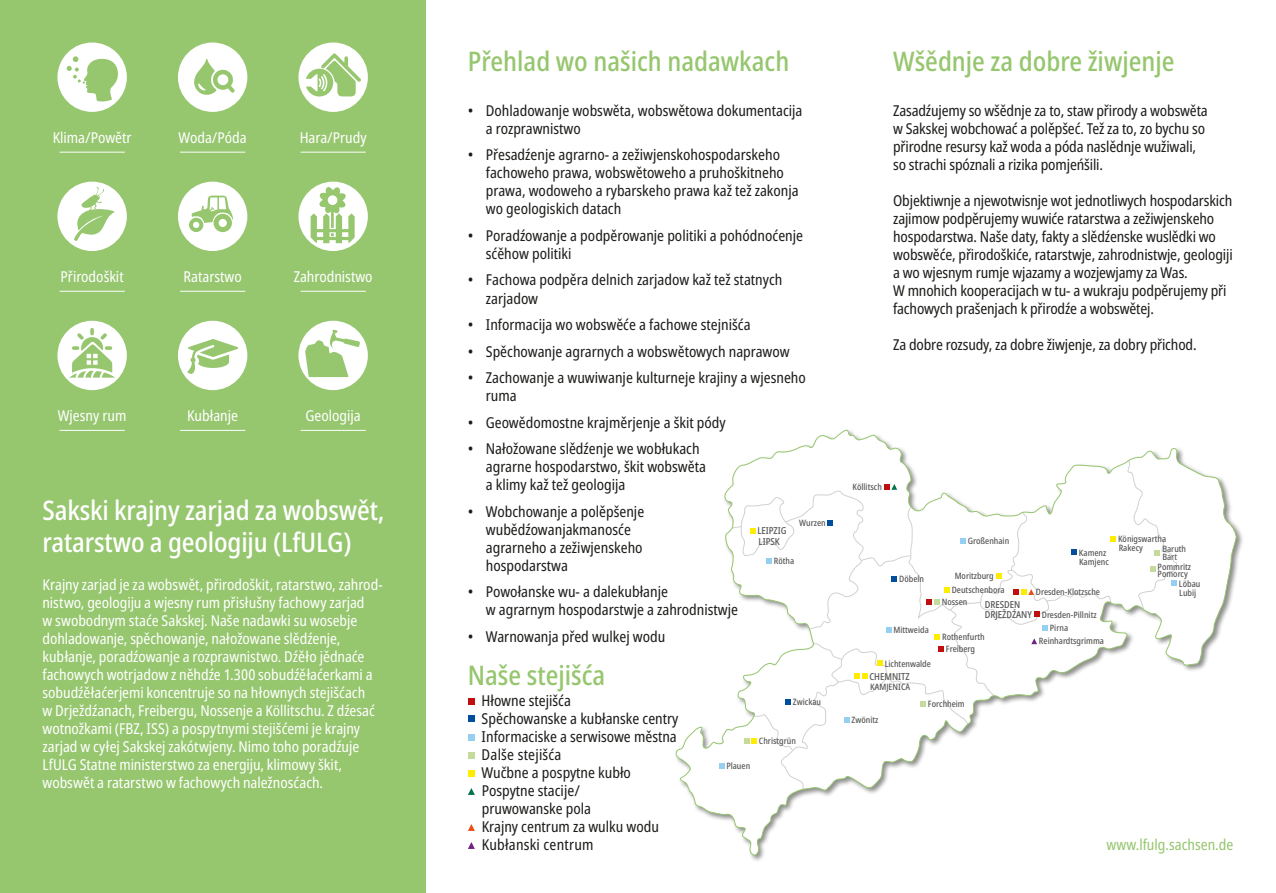
<style>
.page{position:relative;width:1276px;height:893px;background:#fff}
.page>*{position:absolute;margin:0;border:0;box-sizing:border-box;transform-origin:0 0}
.t1{font:500 condensed 27px "Noto Sans";color:#96c66e}
.t2{font:500 condensed 27px/32.4px "Noto Sans";letter-spacing:-.005em;color:#fff}
.t3{font:condensed 15px/18px "Noto Sans";color:#1d1d1b}
.t4{font:condensed 15px/18px "Noto Sans";letter-spacing:-.005em;color:#fff}
.t5{font:condensed 15px "Noto Sans";color:#96c66e}
.t6{font:500 condensed 9.6px "Noto Sans";color:#575756}
.t7{font:500 condensed 8.85px/13.4px "Noto Sans";color:#575756}
</style>
<div class="page">
<div style="left:0;top:0;width:425px;height:893px;background:#96c66e"></div>
<svg style="left:675px;top:429px;width:561px;height:429px"></svg>
<svg style="left:1110px;top:536px;width:6px;height:5px"></svg>
<svg style="left:1071px;top:549px;width:6px;height:6px"></svg>
<svg style="left:1171px;top:580px;width:6px;height:6px"></svg>
<svg style="left:1149px;top:566px;width:6px;height:6px"></svg>
<svg style="left:1154px;top:550px;width:6px;height:6px"></svg>
<svg style="left:718px;top:484px;width:332px;height:313px"></svg>
<svg style="left:468px;top:698px;width:6px;height:6px"></svg>
<div style="left:468px;top:715px;width:6px;height:7px;background:#004f9f"></div>
<svg style="left:468px;top:734px;width:6px;height:6px"></svg>
<svg style="left:468px;top:752px;width:6px;height:6px"></svg>
<svg style="left:468px;top:770px;width:6px;height:6px"></svg>
<svg style="left:468px;top:788px;width:7px;height:7px"></svg>
<svg style="left:468px;top:824px;width:7px;height:7px"></svg>
<svg style="left:468px;top:842px;width:7px;height:7px"></svg>
<hr style="left:180px;top:291px;width:65px;height:1px;background:#fff">
<svg style="left:178px;top:182px;width:69px;height:69px"></svg>
<hr style="left:300px;top:291px;width:66px;height:1px;background:#fff">
<svg style="left:298px;top:182px;width:70px;height:69px"></svg>
<hr style="left:60px;top:291px;width:65px;height:1px;background:#fff">
<svg style="left:57px;top:182px;width:70px;height:69px"></svg>
<hr style="left:180px;top:430px;width:65px;height:1px;background:#fff">
<svg style="left:178px;top:321px;width:69px;height:69px"></svg>
<hr style="left:300px;top:430px;width:66px;height:1px;background:#fff">
<hr style="left:60px;top:430px;width:65px;height:1px;background:#fff">
<svg style="left:57px;top:321px;width:70px;height:69px"></svg>
<hr style="left:180px;top:152px;width:65px;height:1px;background:#fff">
<svg style="left:178px;top:43px;width:69px;height:69px"></svg>
<hr style="left:60px;top:152px;width:65px;height:1px;background:#fff">
<svg style="left:57px;top:43px;width:70px;height:69px"></svg>
<hr style="left:300px;top:152px;width:66px;height:1px;background:#fff">
<svg style="left:298px;top:43px;width:70px;height:69px"></svg>
<svg style="left:298px;top:321px;width:70px;height:69px"></svg>
<p class="t4" style="left:53px;top:128px;width:80px">Klima/Powětr</p>
<p class="t4" style="left:178px;top:128px;width:70px">Woda/Póda</p>
<p class="t4" style="left:300px;top:128px;width:68px">Hara/Prudy</p>
<p class="t4" style="left:61px;top:268px;width:65px">Přirodoškit</p>
<p class="t4" style="left:184px;top:268px;width:60px">Ratarstwo</p>
<p class="t4" style="left:294px;top:268px;width:80px">Zahrodnistwo</p>
<p class="t4" style="left:58px;top:407px;width:70px">Wjesny rum</p>
<p class="t4" style="left:187px;top:407px;width:52px">Kubłanje</p>
<p class="t4" style="left:305px;top:407px;width:57px">Geologija</p>
<h1 class="t2" style="left:43px;top:494px;width:343px">Sakski krajny zarjad za wobswět, ratarstwo a geologiju (LfULG)</h1>
<p class="t4" style="left:43px;top:576px;width:342px">Krajny zarjad je za wobswět, přirodoškit, ratarstwo, zahrod&shy;nistwo, geologiju a wjesny rum přisłušny fachowy zarjad<br>w swobodnym staće Sakskej. Naše nadawki su wosebje dohladowanje, spěchowanje, nałožowane slědźenje, kubłanje, poradźowanje a rozprawnistwo. Dźěło jědnaće fachowych wotrjadow z něhdźe 1.300 sobudźěłaćerkami a sobudźěłaćerjemi koncentruje so na hłownych stejišćach<br>w Drježdźanach, Freibergu, Nossenje a Köllitschu. Z dźesać wotnožkami (FBZ, ISS) a pospytnymi stejišćemi je krajny zarjad w cyłej Sakskej zakótwjeny. Nimo toho poradźuje LfULG Statne ministerstwo za energiju, klimowy škit, wobswět a ratarstwo w fachowych naležnosćach.</p>
<h1 class="t1" style="left:468px;top:43px;width:323px">Přehlad wo našich nadawkach</h1>
<h1 class="t1" style="left:893px;top:43px;width:283px">Wšědnje za dobre žiwjenje</h1>
<p class="t3" style="left:486px;top:102px;width:318px;text-indent:-18px">• Dohladowanje wobswěta, wobswětowa dokumentacija a rozprawnistwo</p>
<p class="t3" style="left:486px;top:146px;width:314px;text-indent:-18px">• Přesadźenje agrarno- a zežiwjenskohospodarskeho fachoweho prawa, wobswětoweho a pruhoškitneho prawa, wodoweho a rybarskeho prawa kaž tež zakonja wo geologiskich datach</p>
<p class="t3" style="left:486px;top:227px;width:319px;text-indent:-18px">• Poradźowanje a podpěrowanje politiki a pohódnoćenje sćěhow politiki</p>
<p class="t3" style="left:486px;top:271px;width:298px;text-indent:-18px">• Fachowa podpěra delnich zarjadow kaž tež statnych zarjadow</p>
<p class="t3" style="left:468px;top:316px;width:284px">• Informacija wo wobswěće a fachowe stejnišća</p>
<p class="t3" style="left:468px;top:342px;width:323px">• Spěchowanje agrarnych a wobswětowych naprawow</p>
<p class="t3" style="left:486px;top:369px;width:321px;text-indent:-18px">• Zachowanje a wuwiwanje kulturneje krajiny a wjesneho ruma</p>
<p class="t3" style="left:468px;top:413px;width:259px">• Geowědomostne krajměrjenje a škit pódy</p>
<p class="t3" style="left:486px;top:440px;width:222px;text-indent:-18px">• Nałožowane slědźenje we wobłukach agrarne hospodarstwo, škit wobswěta a klimy kaž tež geologija</p>
<p class="t3" style="left:486px;top:502px;width:160px;text-indent:-18px">• Wobchowanje a polěpšenje wubědźowanjakmanosće agrarneho a zežiwjenskeho hospodarstwa</p>
<p class="t3" style="left:486px;top:583px;width:254px;text-indent:-18px">• Powołanske wu- a dalekubłanje<br>w agrarnym hospodarstwje a zahrodnistwje</p>
<p class="t3" style="left:468px;top:627px;width:199px">• Warnowanja před wulkej wodu</p>
<p class="t3" style="left:893px;top:102px;width:316px">Zasadźujemy so wšědnje za to, staw přirody a wobswěta w Sakskej wobchować a polěpšeć. Tež za to, zo bychu so přirodne resursy kaž woda a póda naslědnje wužiwali, so strachi spóznali a rizika pomjeńšili.</p>
<p class="t3" style="left:893px;top:192px;width:341px">Objektiwnje a njewotwisnje wot jednotliwych hospodarskich zajimow podpěrujemy wuwiće ratarstwa a zežiwjenskeho hospodarstwa. Naše daty, fakty a slědźenske wuslědki wo wobswěće, přirodoškiće, ratarstwje, zahrodnistwje, geologiji a wo wjesnym rumje wjazamy a wozjewjamy za Was.<br>W mnohich kooperacijach w tu- a wukraju podpěrujemy při fachowych prašenjach k přirodźe a wobswětej.</p>
<p class="t3" style="left:893px;top:336px;width:305px">Za dobre rozsudy, za dobre žiwjenje, za dobry přichod.</p>
<p class="t7" style="left:852px;top:480px;width:31px">Köllitsch</p>
<p class="t7" style="left:799px;top:516px;width:28px">Wurzen</p>
<p class="t6" style="left:757px;top:524px;width:31px">LEIPZIG</p>
<p class="t7" style="left:1118px;top:532px;width:50px">Königswartha</p>
<p class="t7" style="left:968px;top:534px;width:43px">Großenhain</p>
<p class="t6" style="left:758px;top:534px;width:23px">LIPSK</p>
<p class="t7" style="left:1118px;top:541px;width:26px">Rakecy</p>
<p class="t7" style="left:1162px;top:543px;width:25px">Baruth</p>
<p class="t7" style="left:1157px;top:567px;width:32px">Pomorcy</p>
<p class="t7" style="left:1079px;top:546px;width:29px">Kamenz</p>
<p class="t7" style="left:1162px;top:550px;width:16px">Bart</p>
<p class="t7" style="left:774px;top:555px;width:22px">Rötha</p>
<p class="t7" style="left:1079px;top:555px;width:31px">Kamjenc</p>
<p class="t7" style="left:1157px;top:560px;width:35px">Pommritz</p>
<p class="t7" style="left:1179px;top:586px;width:19px">Lubij</p>
<p class="t7" style="left:954px;top:569px;width:41px">Moritzburg</p>
<p class="t7" style="left:899px;top:572px;width:26px">Döbeln</p>
<p class="t7" style="left:1179px;top:577px;width:23px">Löbau</p>
<p class="t7" style="left:951px;top:583px;width:54px">Deutschenbora</p>
<p class="t7" style="left:1036px;top:586px;width:66px">Dresden-Klotzsche</p>
<p class="t7" style="left:941px;top:596px;width:27px">Nossen</p>
<p class="t6" style="left:984px;top:598px;width:37px">DRESDEN</p>
<p class="t7" style="left:946px;top:642px;width:31px">Freiberg</p>
<p class="t6" style="left:984px;top:608px;width:49px">DRJEŽDŹANY</p>
<p class="t7" style="left:1042px;top:608px;width:56px">Dresden-Pillnitz</p>
<p class="t7" style="left:1039px;top:621px;width:67px;text-indent:11px">Pirna<br>Reinhardtsgrimma</p>
<p class="t7" style="left:893px;top:624px;width:37px">Mittweida</p>
<p class="t7" style="left:942px;top:630px;width:44px">Rothenfurth</p>
<h1 class="t1" style="left:468px;top:656px;width:139px">Naše stejišća</h1>
<p class="t3" style="left:481px;top:692px;width:198px">Hłowne stejišća<br>Spěchowanske a kubłanske centry<br>Informaciske a serwisowe městna<br>Dalše stejišća<br>Wučbne a pospytne kubło<br>Pospytne stacije/<br>pruwowanske pola<br>Krajny centrum za wulku wodu<br>Kubłanski centrum</p>
<p class="t7" style="left:793px;top:696px;width:30px">Zwickau</p>
<p class="t7" style="left:726px;top:759px;width:25px">Plauen</p>
<p class="t7" style="left:759px;top:734px;width:39px">Christgrün</p>
<p class="t7" style="left:884px;top:657px;width:48px">Lichtenwalde</p>
<p class="t6" style="left:869px;top:669px;width:42px">CHEMNITZ</p>
<p class="t7" style="left:870px;top:681px;width:41px">KAMJENICA</p>
<p class="t7" style="left:851px;top:713px;width:28px">Zwönitz</p>
<p class="t7" style="left:928px;top:697px;width:38px">Forchheim</p>
<p class="t5" style="left:1106px;top:834px;width:128px">www.lfulg.sachsen.de</p>
</div>
